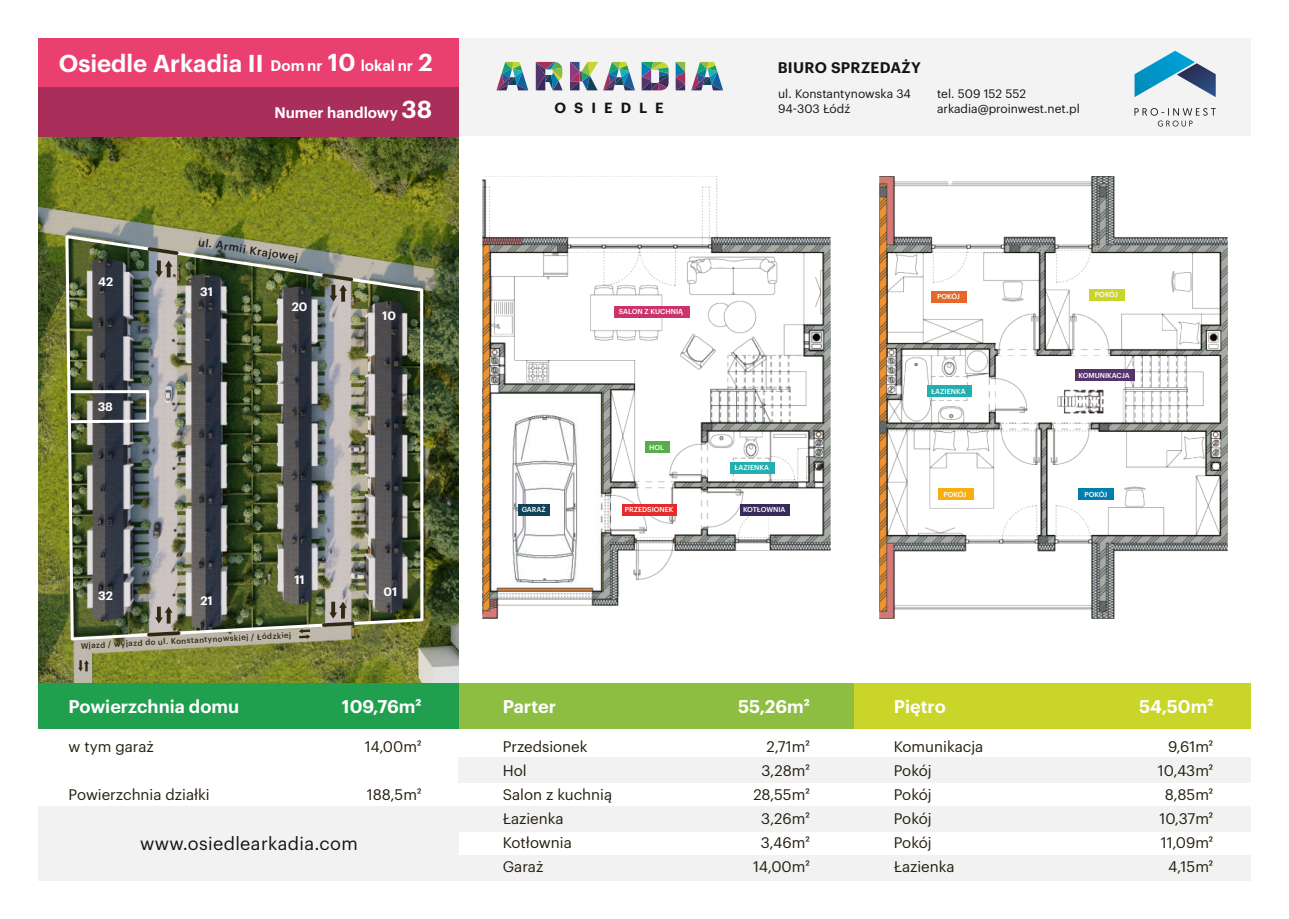
<style>
.page{position:relative;width:1289px;height:919px;background:#fff}
.page>*{position:absolute;margin:0;border:0;box-sizing:border-box;transform-origin:0 0}
.t1{font:600 24px "Graphik";color:#fff}
.t2{font:600 18px "Graphik";color:#fff}
.t3{font:18px "Graphik";letter-spacing:.02em;color:#131313}
.t4{font:15px/24px "Graphik";color:#251e10}
.t5{font:600 15px "Graphik";color:#fff}
.t6{font:600 15px "Graphik";letter-spacing:.02em;color:#131313}
.t7{font:600 14.4px "Graphik";letter-spacing:.555em;color:#131313}
.t8{font:12px/14.7px "Graphik";color:#131313}
.t9{font:600 12px "Graphik";color:#fff}
.t10{font:500 10.95px "Graphik";color:#1a1a1a}
.t11{font:500 7.95px "Graphik";color:#2f2912}
.t12{font:500 7.05px "Graphik";color:#fff}
.s1{font-size:24px}
</style>
<div class="page">
<img style="left:38px;top:136px;width:420px;height:547px">
<img style="left:64px;top:233px;width:361px;height:409px">
<svg style="left:145px;top:629px;width:37px;height:9px"></svg>
<svg style="left:320px;top:602px;width:36px;height:27px"></svg>
<svg style="left:299px;top:629px;width:11px;height:10px"></svg>
<svg style="left:78px;top:660px;width:11px;height:11px"></svg>
<svg style="left:320px;top:271px;width:35px;height:31px"></svg>
<svg style="left:145px;top:245px;width:36px;height:32px"></svg>
<svg style="left:155px;top:606px;width:17px;height:17px"></svg>
<div style="left:457px;top:38px;width:793px;height:98px;background:#f3f3f3"></div>
<div style="left:38px;top:38px;width:420px;height:49px;background:#e94070"></div>
<div style="left:38px;top:87px;width:420px;height:49px;background:#aa2e5a"></div>
<div style="left:458px;top:683px;width:396px;height:46px;background:#8dbe41"></div>
<div style="left:854px;top:683px;width:396px;height:46px;background:#c9d529"></div>
<div style="left:38px;top:683px;width:420px;height:45px;background:#20a04f"></div>
<div style="left:458px;top:757px;width:792px;height:26px;background:#f2f2f2"></div>
<div style="left:458px;top:806px;width:792px;height:25px;background:#f2f2f2"></div>
<div style="left:458px;top:854px;width:792px;height:26px;background:#f2f2f2"></div>
<svg style="left:691px;top:62px;width:32px;height:28px"></svg>
<svg style="left:496px;top:62px;width:32px;height:28px"></svg>
<svg style="left:641px;top:62px;width:27px;height:28px"></svg>
<svg style="left:570px;top:62px;width:65px;height:28px"></svg>
<svg style="left:675px;top:62px;width:10px;height:28px"></svg>
<svg style="left:536px;top:62px;width:26px;height:28px"></svg>
<svg style="left:1134px;top:51px;width:81px;height:46px"></svg>
<svg style="left:1134px;top:108px;width:81px;height:19px"></svg>
<div style="left:38px;top:806px;width:420px;height:74px;background:#f2f2f2"></div>
<svg style="left:66px;top:389px;width:85px;height:36px"></svg>
<img style="left:879px;top:176px;width:348px;height:442px">
<div style="left:927px;top:386px;width:44px;height:11px;background:#23aeb0"></div>
<div style="left:1074px;top:369px;width:60px;height:12px;background:#55346b"></div>
<div style="left:1089px;top:289px;width:35px;height:12px;background:#c9d529"></div>
<div style="left:931px;top:291px;width:35px;height:11px;background:#e86627"></div>
<div style="left:938px;top:488px;width:35px;height:12px;background:#f9ae0c"></div>
<div style="left:1078px;top:488px;width:36px;height:12px;background:#007eae"></div>
<div style="left:1197px;top:553px;width:21px;height:9px;background:#fff"></div>
<img style="left:482px;top:176px;width:348px;height:442px">
<div style="left:740px;top:504px;width:49px;height:11px;background:#382b59"></div>
<div style="left:621px;top:504px;width:55px;height:11px;background:#e42b2b"></div>
<div style="left:518px;top:504px;width:32px;height:11px;background:#114157"></div>
<div style="left:645px;top:441px;width:24px;height:12px;background:#58ac49"></div>
<div style="left:730px;top:462px;width:44px;height:12px;background:#23aeb0"></div>
<div style="left:613px;top:306px;width:76px;height:11px;background:#cc336a"></div>
<h1 class="t1" style="left:59px;top:52px;width:206px">Osiedle Arkadia II</h1>
<p class="t5" style="left:271px;top:59px;width:163px">Dom nr <span class="s1">10</span> lokal nr <span class="s1">2</span></p>
<p class="t5" style="left:274px;top:106px;width:159px">Numer handlowy <span class="s1">38</span></p>
<p class="t9" style="left:98px;top:276px;width:16px">42</p>
<p class="t9" style="left:98px;top:401px;width:17px">38</p>
<p class="t10" style="left:199px;top:237px;width:102px;rotate:9deg">ul. Armii Krajowej</p>
<p class="t9" style="left:200px;top:286px;width:14px">31</p>
<p class="t9" style="left:292px;top:301px;width:17px">20</p>
<p class="t9" style="left:382px;top:310px;width:15px">10</p>
<p class="t9" style="left:98px;top:590px;width:16px">32</p>
<p class="t9" style="left:200px;top:595px;width:14px">21</p>
<p class="t9" style="left:294px;top:574px;width:12px">11</p>
<p class="t11" style="left:81px;top:642px;width:212px;rotate:-3deg">Wjazd / wyjazd do ul. Konstantynowskiej / Łódzkiej</p>
<p class="t2" style="left:69px;top:698px;width:172px">Powierzchnia domu</p>
<p class="t4" style="left:69px;top:735px;width:87px">w tym garaż</p>
<p class="t4" style="left:69px;top:783px;width:143px">Powierzchnia działki</p>
<p class="t9" style="left:383px;top:586px;width:15px">01</p>
<p class="t2" style="left:342px;top:698px;width:81px">109,76m2</p>
<p class="t4" style="left:365px;top:735px;width:58px">14,00m2</p>
<p class="t4" style="left:367px;top:783px;width:56px">188,5m2</p>
<p class="t3" style="left:140px;top:835px;width:219px">www.osiedlearkadia.com</p>
<p class="t7" style="left:554px;top:101px;width:111px">OSIEDLE</p>
<p class="t6" style="left:777px;top:61px;width:145px">BIURO SPRZEDAŻY</p>
<p class="t8" style="left:778px;top:87px;width:134px">ul. Konstantynowska 34<br>94-303 Łódź</p>
<p class="t8" style="left:937px;top:87px;width:144px">tel. 509 152 552 arkadia@proinwest.net.pl</p>
<p class="t12" style="left:619px;top:308px;width:66px">SALON Z KUCHNIĄ</p>
<p class="t12" style="left:649px;top:444px;width:16px">HOL</p>
<p class="t12" style="left:734px;top:465px;width:36px">ŁAZIENKA</p>
<p class="t12" style="left:937px;top:293px;width:24px">POKÓJ</p>
<p class="t12" style="left:1094px;top:292px;width:24px">POKÓJ</p>
<p class="t12" style="left:931px;top:388px;width:36px">ŁAZIENKA</p>
<p class="t12" style="left:1078px;top:372px;width:53px">KOMUNIKACJA</p>
<p class="t12" style="left:943px;top:491px;width:24px">POKÓJ</p>
<p class="t12" style="left:1084px;top:491px;width:24px">POKÓJ</p>
<p class="t12" style="left:521px;top:506px;width:26px">GARAŻ</p>
<p class="t12" style="left:625px;top:506px;width:50px">PRZEDSIONEK</p>
<p class="t12" style="left:743px;top:506px;width:44px">KOTŁOWNIA</p>
<p class="t2" style="left:503px;top:698px;width:55px">Parter</p>
<p class="t4" style="left:503px;top:735px;width:111px">Przedsionek<br>Hol<br>Salon z kuchnią<br>Łazienka<br>Kotłownia<br>Garaż</p>
<p class="t2" style="left:738px;top:698px;width:73px">55,26m2</p>
<p class="t4" style="left:753px;top:735px;width:58px;text-align:right">2,71m2<br>3,28m2<br>28,55m2<br>3,26m2<br>3,46m2<br>14,00m2</p>
<p class="t2" style="left:893px;top:698px;width:53px">Piętro</p>
<p class="t4" style="left:893px;top:735px;width:91px">Komunikacja<br>Pokój<br>Pokój<br>Pokój<br>Pokój<br>Łazienka</p>
<p class="t2" style="left:1139px;top:698px;width:75px">54,50m2</p>
<p class="t4" style="left:1157px;top:735px;width:57px;text-align:right">9,61m2<br>10,43m2<br>8,85m2<br>10,37m2<br>11,09m2<br>4,15m2</p>
</div>
